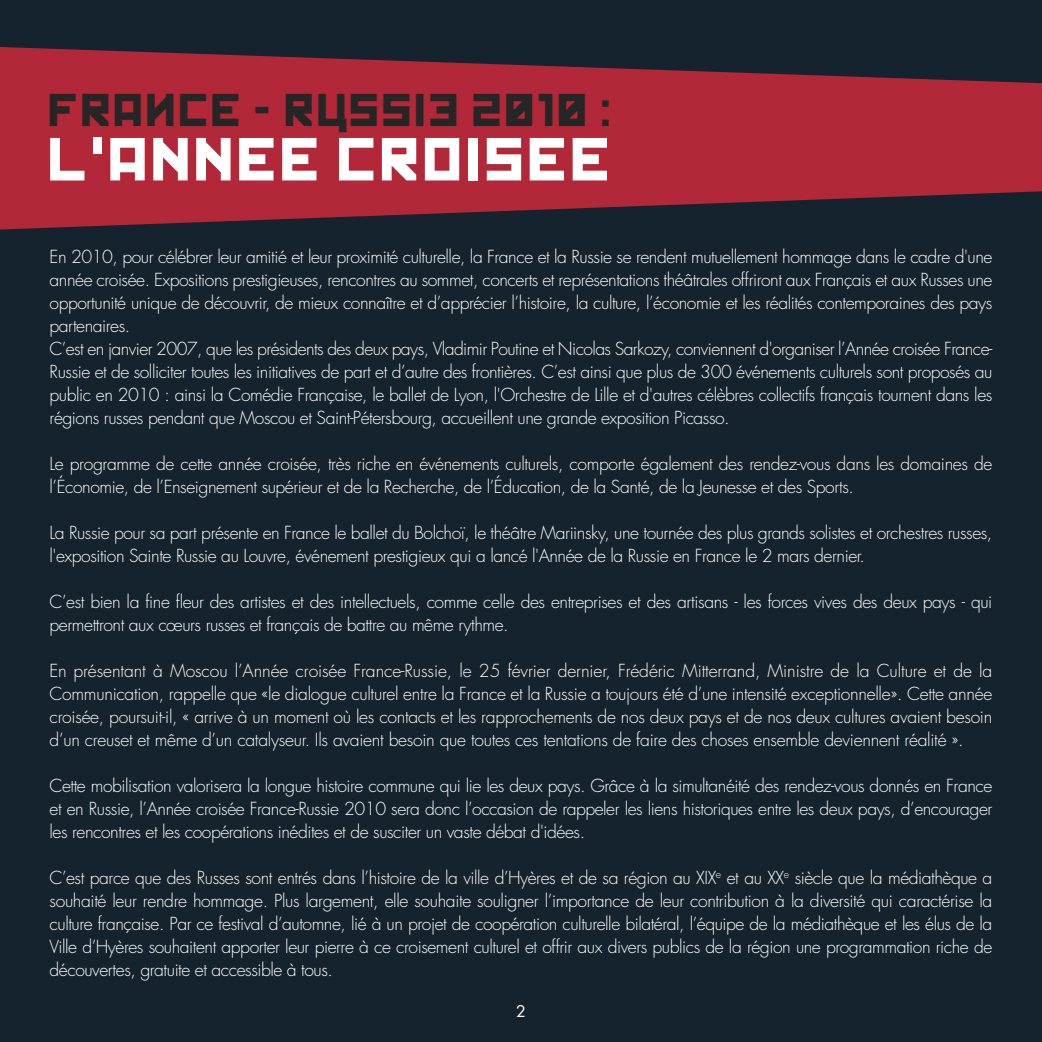
<style>
.page{position:relative;width:1042px;height:1042px;background:#15232e}
.page>*{position:absolute;margin:0;border:0;box-sizing:border-box;transform-origin:0 0}
.t1{font:57.75px "Kremlin";letter-spacing:.05em;color:#fff}
.t2{font:43.75px "Kremlin";letter-spacing:.05em;color:#272627}
.t3{font:300 17.5px/22.9px "Futura";letter-spacing:-.025em;color:#fff}
.t4{font:15.75px "Futura";color:#fff}
</style>
<div class="page">
<svg style="left:0;top:47px;width:1042px;height:183px;fill:#b32838"></svg>
<h2 class="t2" style="left:50px;top:85px;width:564px">FRANCE - RUSSIE 2010 :</h2>
<h1 class="t1" style="left:50px;top:127px;width:564px">L ANNEE CROISEE</h1>
<h1 class="t1" style="left:93px;top:92px;width:16px">,</h1>
<p class="t3" style="left:50px;top:246px;width:944px">En 2010, pour célébrer leur amitié et leur proximité culturelle, la France et la Russie se rendent mutuellement hommage dans le cadre d'une année croisée. Expositions prestigieuses, rencontres au sommet, concerts et représentations théâtrales offriront aux Français et aux Russes une opportunité unique de découvrir, de mieux connaître et d’apprécier l’histoire, la culture, l’économie et les réalités contemporaines des pays partenaires.<br>C’est en janvier 2007, que les présidents des deux pays, Vladimir Poutine et Nicolas Sarkozy, conviennent d'organiser l’Année croisée France-Russie et de solliciter toutes les initiatives de part et d’autre des frontières. C’est ainsi que plus de 300 événements culturels sont proposés au public en 2010 : ainsi la Comédie Française, le ballet de Lyon, l'Orchestre de Lille et d'autres célèbres collectifs français tournent dans les régions russes pendant que Moscou et Saint-Pétersbourg, accueillent une grande exposition Picasso.</p>
<p class="t3" style="left:50px;top:453px;width:944px">Le programme de cette année croisée, très riche en événements culturels, comporte également des rendez-vous dans les domaines de l’Économie, de l’Enseignement supérieur et de la Recherche, de l’Éducation, de la Santé, de la Jeunesse et des Sports.</p>
<p class="t3" style="left:50px;top:522px;width:944px">La Russie pour sa part présente en France le ballet du Bolchoï, le théâtre Mariinsky, une tournée des plus grands solistes et orchestres russes, l'exposition Sainte Russie au Louvre, événement prestigieux qui a lancé l'Année de la Russie en France le 2 mars dernier.</p>
<p class="t3" style="left:50px;top:591px;width:944px">C’est bien la fine fleur des artistes et des intellectuels, comme celle des entreprises et des artisans - les forces vives des deux pays - qui permettront aux cœurs russes et français de battre au même rythme.</p>
<p class="t3" style="left:50px;top:660px;width:944px;text-align:justify">En présentant à Moscou l’Année croisée France-Russie, le 25 février dernier, Frédéric Mitterrand, Ministre de la Culture et de la Communication, rappelle que «le dialogue culturel entre la France et la Russie a toujours été d’une intensité exceptionnelle». Cette année croisée, poursuit-il, « arrive à un moment où les contacts et les rapprochements de nos deux pays et de nos deux cultures avaient besoin d’un creuset et même d’un catalyseur. Ils avaient besoin que toutes ces tentations de faire des choses ensemble deviennent réalité ».</p>
<p class="t3" style="left:50px;top:775px;width:944px;text-align:justify">Cette mobilisation valorisera la longue histoire commune qui lie les deux pays. Grâce à la simultanéité des rendez-vous donnés en France et en Russie, l’Année croisée France-Russie 2010 sera donc l’occasion de rappeler les liens historiques entre les deux pays, d’encourager les rencontres et les coopérations inédites et de susciter un vaste débat d'idées.</p>
<p class="t3" style="left:50px;top:867px;width:944px;text-align:justify">C’est parce que des Russes sont entrés dans l’histoire de la ville d’Hyères et de sa région au XIX<sup>e</sup> et au XX<sup>e</sup> siècle que la médiathèque a souhaité leur rendre hommage. Plus largement, elle souhaite souligner l’importance de leur contribution à la diversité qui caractérise la culture française. Par ce festival d’automne, lié à un projet de coopération culturelle bilatéral, l’équipe de la médiathèque et les élus de la Ville d’Hyères souhaitent apporter leur pierre à ce croisement culturel et offrir aux divers publics de la région une programmation riche de découvertes, gratuite et accessible à tous.</p>
<p class="t4" style="left:516px;top:1003px;width:11px">2</p>
</div>
